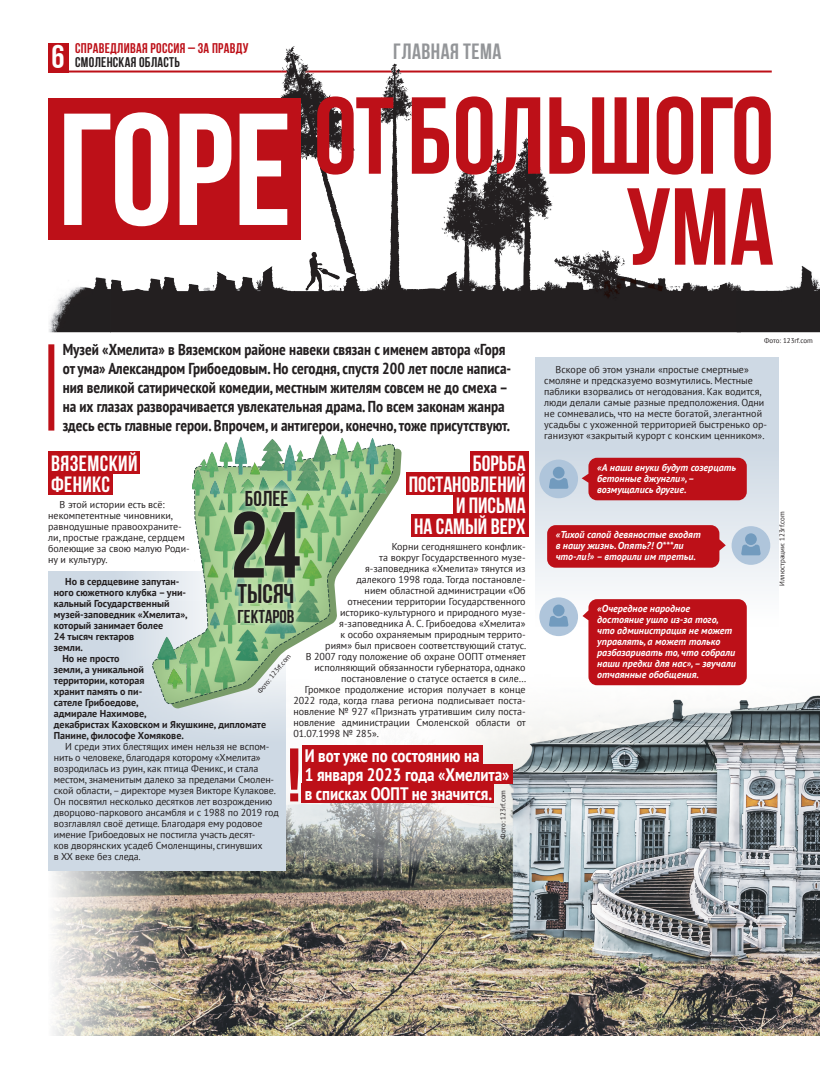
<style>
.page{position:relative;width:820px;height:1078px;background:#fff}
.page>*{position:absolute;margin:0;border:0;box-sizing:border-box;transform-origin:0 0}
.Заголовок_основной{font:700 158.9px "Bebas Neue";color:#fff}
.Заголовок_основной-2{font:700 109.1px/90.9px "Bebas Neue";color:#bd1018;text-align:right}
.Основной_текст{font:93.4px "Bebas Neue Cyrillic";color:#231f20}
.Основной_текст-2{font:75.6px "Bebas Neue Cyrillic";color:#bd1018}
.t1{font:33px "Bebas Neue Cyrillic";color:#fff}
.Основной_текст-3{font:26.9px "Bebas Neue Cyrillic";color:#231f20}
.Подзаголовок_в_текст{font:700 22px "Bebas Neue";color:#fff}
.t2{font:700 22px "Bebas Neue";letter-spacing:.02em;color:#939598}
.Подзаголовок_в_текст-2{font:700 22px "Bebas Neue";letter-spacing:.02em;color:#fff}
.Основной_текст-4{font:21.5px "Bebas Neue Cyrillic";color:#231f20}
.Основной_текст-5{font:18.5px "Bebas Neue Cyrillic";color:#231f20}
.Лид{font:700 condensed 18px "PT Sans";color:#fff}
.Лид-2{font:700 condensed 15.8px/18.9px "PT Sans";color:#231f20}
.t3{font:700 14px "Bebas Neue";letter-spacing:.02em;color:#bd1018}
.t4{font:700 14px "Bebas Neue";letter-spacing:.02em;color:#231f20}
.Основной_текст-6{font:10px/11px "PT Sans";color:#231f20}
.Основной_текст-7{font:italic 700 10px/11px "PT Sans";color:#fff}
.Основной_текст-8{font:700 10px/11px "PT Sans";color:#231f20}
.Подпись_к_фото{font:7px "PT Sans";color:#231f20}
</style>
<div class="page">
<hr style="left:69px;top:70px;width:702px;height:2px;background:#bd1018">
<div style="left:48px;top:43px;width:21px;height:29px;background:#bd1018"></div>
<img style="left:190px;top:542px;width:629px;height:493px">
<img style="left:48px;top:870px;width:142px;height:166px">
<div style="left:48px;top:571px;width:194px;height:186px;background:#ced9e4"></div>
<div style="left:48px;top:601px;width:237px;height:269px;background:#ced9e4"></div>
<div style="left:535px;top:357px;width:243px;height:270px;background:linear-gradient(to bottom,#c3d1de,#f8f8f9)"></div>
<div style="left:199px;top:663px;width:77px;height:50px;background:#dee5ec"></div>
<img style="left:110px;top:46px;width:630px;height:286px">
<img style="left:49px;top:240px;width:62px;height:92px">
<img style="left:736px;top:80px;width:83px;height:252px">
<div style="left:539px;top:459px;width:39px;height:39px;background:#afc5db;border-radius:50%"></div>
<div style="left:552px;top:466px;width:12px;height:12px;background:#729bbe;border-radius:50%"></div>
<svg style="left:549px;top:478px;width:19px;height:10px"></svg>
<div style="left:731px;top:526px;width:39px;height:38px;background:#afc5db;border-radius:50%"></div>
<div style="left:744px;top:533px;width:12px;height:12px;background:#729bbe;border-radius:50%"></div>
<svg style="left:741px;top:544px;width:19px;height:11px"></svg>
<div style="left:48px;top:451px;width:92px;height:23px;background:#bd1018"></div>
<div style="left:48px;top:472px;width:64px;height:23px;background:#bd1018"></div>
<div style="left:469px;top:451px;width:59px;height:23px;background:#bd1018"></div>
<div style="left:406px;top:472px;width:122px;height:23px;background:#bd1018"></div>
<div style="left:453px;top:493px;width:75px;height:23px;background:#bd1018"></div>
<div style="left:411px;top:514px;width:117px;height:23px;background:#bd1018"></div>
<div style="left:302px;top:745px;width:180px;height:20px;background:#bd1018"></div>
<div style="left:302px;top:764px;width:210px;height:20px;background:#bd1018"></div>
<div style="left:302px;top:783px;width:192px;height:20px;background:#bd1018"></div>
<div style="left:48px;top:98px;width:253px;height:142px;background:#bd1018"></div>
<div style="left:48px;top:344px;width:6px;height:86px;background:#bd1018"></div>
<svg style="left:393px;top:448px;width:8px;height:261px"></svg>
<svg style="left:581px;top:457px;width:165px;height:43px;background:#be1d25"></svg>
<div style="left:582px;top:599px;width:164px;height:86px;background:#bd1018"></div>
<div style="left:547px;top:525px;width:178px;height:42px;background:#bd1018"></div>
<div style="left:539px;top:597px;width:39px;height:39px;background:#afc5db;border-radius:50%"></div>
<div style="left:552px;top:604px;width:12px;height:12px;background:#729bbe;border-radius:50%"></div>
<svg style="left:549px;top:615px;width:19px;height:11px"></svg>
<img style="left:145px;top:435px;width:248px;height:274px">
<svg style="left:239px;top:484px;width:54px;height:27px"></svg>
<h3 class="t1" style="left:52px;top:39px;width:15px">6</h3>
<h3 class="t3" style="left:75px;top:41px;width:175px">СПРАВЕДЛИВАЯ РОССИЯ – ЗА ПРАВДУ</h3>
<h3 class="t4" style="left:75px;top:55px;width:106px">СМОЛЕНСКАЯ ОБЛАСТЬ</h3>
<p class="Заголовок_основной" style="left:58px;top:83px;width:235px">Горе</p>
<p class="t2" style="left:393px;top:39px;width:110px">ГЛАВНАЯ ТЕМА</p>
<p class="Заголовок_основной-2" style="left:314px;top:89px;width:461px">от большого ума</p>
<p class="Лид-2" style="left:63px;top:340px;width:450px">Музей «Хмелита» в Вяземском районе навеки связан с именем автора «Горя от ума» Александром Грибоедовым. Но сегодня, спустя 200 лет после написа&shy;ния великой сатирической комедии, местным жителям совсем не до смеха – на их глазах разворачивается увлекательная драма. По всем законам жанра здесь есть главные герои. Впрочем, и антигерои, конечно, тоже присутствуют.</p>
<p class="Подзаголовок_в_текст-2" style="left:51px;top:451px;width:88px">Вяземский</p>
<p class="Подзаголовок_в_текст" style="left:51px;top:472px;width:60px">Феникс</p>
<p class="Основной_текст-6" style="left:48px;top:499px;width:143px;text-indent:11px">В этой истории есть всё: некомпетентные чиновники, равнодушные правоохраните&shy;ли, простые граждане, сердцем болеющие за свою малую Роди&shy;ну и культуру.</p>
<p class="Основной_текст-8" style="left:54px;top:576px;width:135px;text-indent:11px">Но в сердцевине запутан&shy;ного сюжетного клубка – уни&shy;кальный Государственный музей-заповедник «Хмелита», который занимает более<br>24 тысяч гектаров</p>
<p class="Основной_текст-8" style="left:54px;top:642px;width:31px">земли.</p>
<p class="Основной_текст-8" style="left:54px;top:653px;width:214px;text-indent:9px">Но не просто<br>земли, а уникальной<br>территории, которая<br>хранит память о пи-<br>сателе Грибоедове,<br>адмирале Нахимове,<br>декабристах Каховском и Якушкине, дипломате<br>Панине, философе Хомякове.</p>
<p class="Основной_текст-6" style="left:54px;top:741px;width:226px;text-indent:11px">И среди этих блестящих имен нельзя не вспом&shy;нить о человеке, благодаря которому «Хмелита» возродилась из руин, как птица Феникс, и стала местом, знаменитым далеко за пределами Смолен&shy;ской области, – директоре музея Викторе Кулакове.<br>Он посвятил несколько десятков лет возрождению дворцово-паркового ансамбля и с 1988 по 2019 год возглавлял своё детище. Благодаря ему родовое имение Грибоедовых не постигла участь десят-<br>ков дворянских усадеб Смоленщины, сгинувших<br>в XX веке без следа.</p>
<p class="Подзаголовок_в_текст" style="left:472px;top:451px;width:54px">Борьба</p>
<p class="Подзаголовок_в_текст" style="left:408px;top:472px;width:118px">постановлений</p>
<p class="Подзаголовок_в_текст" style="left:456px;top:493px;width:71px">и письма</p>
<p class="Подзаголовок_в_текст" style="left:414px;top:514px;width:113px">на самый верх</p>
<p class="Основной_текст-6" style="left:305px;top:541px;width:222px;text-align:right">Корни сегодняшнего конфлик-<br>та вокруг Государственного музе-<br>я-заповедника «Хмелита» тянутся из<br>далекого 1998 года. Тогда постановле-<br>нием областной администрации «Об<br>отнесении территории Государственного историко-культурного и природного музе&shy;я-заповедника А. С. Грибоедова «Хмелита»<br>к особо охраняемым природным террито-<br>риям» был присвоен соответствующий статус.<br>В 2007 году положение об охране ООПТ отменяет исполняющий обязанности губернатора, однако постановление о статусе остается в силе…</p>
<p class="Основной_текст-6" style="left:293px;top:684px;width:234px;text-align:justify;text-indent:11px">Громкое продолжение история получает в конце 2022 года, когда глава региона подписывает поста&shy;новление № 927 «Признать утратившим силу поста&shy;новление администрации Смоленской области от 01.07.1998 № 285».</p>
<p class="Лид" style="left:304px;top:744px;width:176px">И вот уже по состоянию на</p>
<p class="Лид" style="left:304px;top:763px;width:206px">1 января 2023 года «Хмелита»</p>
<p class="Лид" style="left:304px;top:782px;width:189px">в списках ООПТ не значится.</p>
<p class="Основной_текст-4" style="left:245px;top:486px;width:45px">более</p>
<p class="Основной_текст" style="left:230px;top:493px;width:72px">24</p>
<p class="Основной_текст-3" style="left:237px;top:579px;width:58px">тысяч</p>
<p class="Основной_текст-5" style="left:237px;top:606px;width:58px">гектаров</p>
<p class="Подпись_к_фото" style="left:255px;top:689px;width:50px;rotate:-51deg">Фото: 123rf.com</p>
<p class="Основной_текст-2" style="left:287px;top:733px;width:16px">!</p>
<p class="Подпись_к_фото" style="left:498px;top:838px;width:50px;rotate:-90deg">Фото: 123rf.com</p>
<p class="Подпись_к_фото" style="left:763px;top:336px;width:50px">Фото: 123rf.com</p>
<p class="Основной_текст-6" style="left:544px;top:364px;width:224px;text-indent:11px">Вскоре об этом узнали «простые смертные» смоляне и предсказуемо возмутились. Местные паблики взорвались от негодования. Как водится, люди делали самые разные предположения. Одни не сомневались, что на месте богатой, элегантной усадьбы с ухоженной территорией быстренько ор&shy;ганизуют «закрытый курорт с конским ценником».</p>
<p class="Основной_текст-7" style="left:597px;top:461px;width:140px">«А наши внуки будут созерцать бетонные джунгли», – возмущались другие.</p>
<p class="Основной_текст-7" style="left:555px;top:529px;width:146px">«Тихой сапой девяностые входят в нашу жизнь. Опять?! О***ли что-ли!» – вторили им третьи.</p>
<p class="Основной_текст-7" style="left:597px;top:602px;width:140px">«Очередное народное достояние ушло из-за того, что администрация не может управлять, а может только разбазаривать то, что собрали наши предки для нас», – звучали отчаянные обобщения.</p>
<p class="Подпись_к_фото" style="left:777px;top:586px;width:76px;rotate:-90deg">Иллюстрации: 123rf.com</p>
</div>
